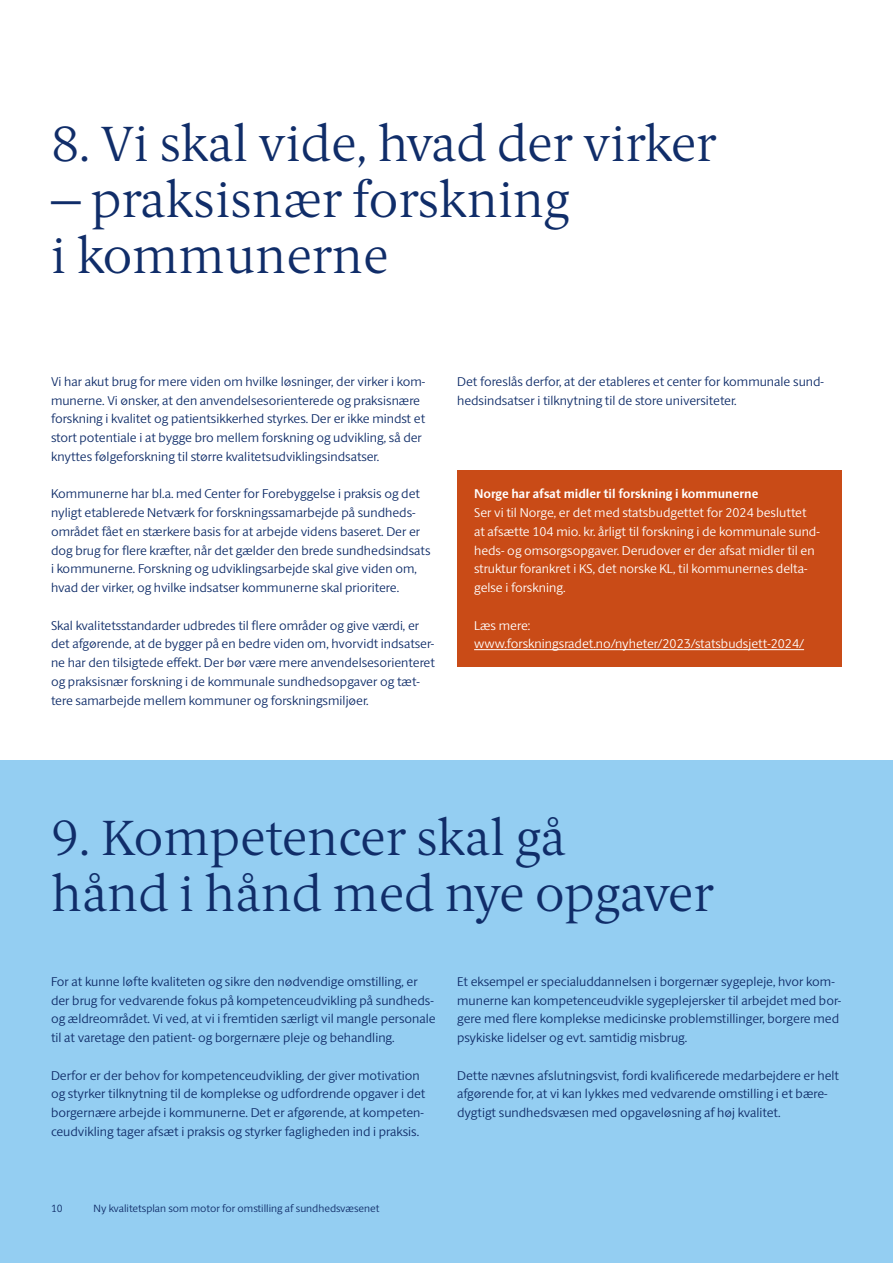
<style>
.page{position:relative;width:893px;height:1263px;background:#fff}
.page>*{position:absolute;margin:0;border:0;box-sizing:border-box;transform-origin:0 0}
.Rubrik_1_5{font:300 49.5px/56.2px "ID Serif";color:#102d69}
.Brødtekst{font:300 12.75px/18.8px "ID Sans";color:#102d69}
.Brødtekst-2{font:300 12.75px/18.8px "ID Sans";color:#fff}
.Rubrik_2{font:700 12.75px "ID Sans";color:#fff}
.t1{font:300 10.5px "ID Sans";color:#102d69}
</style>
<div class="page">
<div style="left:0;top:761px;width:893px;height:502px;background:#94cef2"></div>
<div style="left:457px;top:471px;width:385px;height:196px;background:#c94b17"></div>
<hr style="left:474px;top:649px;width:330px;height:1px;background:#fff">
<h1 class="Rubrik_1_5" style="left:51px;top:116px;width:667px">8. Vi skal vide, hvad der virker</h1>
<h1 class="Rubrik_1_5" style="left:51px;top:173px;width:520px">– praksisnær forskning i kommunerne</h1>
<p class="Brødtekst" style="left:51px;top:372px;width:376px">Vi har akut brug for mere viden om hvilke løsninger, der virker i kom&shy;munerne. Vi ønsker, at den anvendelsesorienterede og praksisnære forskning i kvalitet og patientsikkerhed styrkes. Der er ikke mindst et stort potentiale i at bygge bro mellem forskning og udvikling, så der knyttes følgeforskning til større kvalitetsudviklingsindsatser.</p>
<p class="Brødtekst" style="left:51px;top:484px;width:381px">Kommunerne har bl.a. med Center for Forebyggelse i praksis og det nyligt etablerede Netværk for forskningssamarbejde på sundheds&shy;området fået en stærkere basis for at arbejde videns baseret. Der er dog brug for flere kræfter, når det gælder den brede sundhedsindsats i kommunerne. Forskning og udviklingsarbejde skal give viden om, hvad der virker, og hvilke indsatser kommunerne skal prioritere.</p>
<p class="Brødtekst" style="left:51px;top:616px;width:385px">Skal kvalitetsstandarder udbredes til flere områder og give værdi, er det afgørende, at de bygger på en bedre viden om, hvorvidt indsatser&shy;ne har den tilsigtede effekt. Der bør være mere anvendelsesorienteret og praksisnær forskning i de kommunale sundhedsopgaver og tæt&shy;tere samarbejde mellem kommuner og forskningsmiljøer.</p>
<p class="Brødtekst" style="left:457px;top:372px;width:368px">Det foreslås derfor, at der etableres et center for kommunale sund&shy;hedsindsatser i tilknytning til de store universiteter.</p>
<h2 class="Rubrik_2" style="left:474px;top:486px;width:286px">Norge har afsat midler til forskning i kommunerne</h2>
<p class="Brødtekst-2" style="left:474px;top:503px;width:347px">Ser vi til Norge, er det med statsbudgettet for 2024 besluttet at afsætte 104 mio. kr. årligt til forskning i de kommunale sund&shy;heds- og omsorgsopgaver. Derudover er der afsat midler til en struktur forankret i KS, det norske KL, til kommunernes delta&shy;gelse i forskning.</p>
<p class="Brødtekst-2" style="left:474px;top:616px;width:58px">Læs mere:</p>
<p class="Brødtekst-2" style="left:474px;top:635px;width:331px">www.forskningsradet.no/nyheter/2023/statsbudsjett-2024/</p>
<h1 class="Rubrik_1_5" style="left:51px;top:810px;width:664px">9. Kompetencer skal gå<br>hånd i hånd med nye opgaver</h1>
<p class="Brødtekst" style="left:51px;top:972px;width:386px">For at kunne løfte kvaliteten og sikre den nødvendige omstilling, er der brug for vedvarende fokus på kompetenceudvikling på sundheds&shy;og ældreområdet. Vi ved, at vi i fremtiden særligt vil mangle personale til at varetage den patient- og borgernære pleje og behandling.</p>
<p class="Brødtekst" style="left:51px;top:1066px;width:376px">Derfor er der behov for kompetenceudvikling, der giver motivation og styrker tilknytning til de komplekse og udfordrende opgaver i det borgernære arbejde i kommunerne. Det er afgørende, at kompeten&shy;ceudvikling tager afsæt i praksis og styrker fagligheden ind i praksis.</p>
<p class="Brødtekst" style="left:457px;top:972px;width:386px">Et eksempel er specialuddannelsen i borgernær sygepleje, hvor kom&shy;munerne kan kompetenceudvikle sygeplejersker til arbejdet med bor&shy;gere med flere komplekse medicinske problemstillinger, borgere med psykiske lidelser og evt. samtidig misbrug.</p>
<p class="Brødtekst" style="left:457px;top:1066px;width:383px">Dette nævnes afslutningsvist, fordi kvalificerede medarbejdere er helt afgørende for, at vi kan lykkes med vedvarende omstilling i et bære&shy;dygtigt sundhedsvæsen med opgaveløsning af høj kvalitet.</p>
<p class="t1" style="left:51px;top:1202px;width:13px">10</p>
<p class="t1" style="left:94px;top:1202px;width:287px">Ny kvalitetsplan som motor for omstilling af sundhedsvæsenet</p>
</div>
